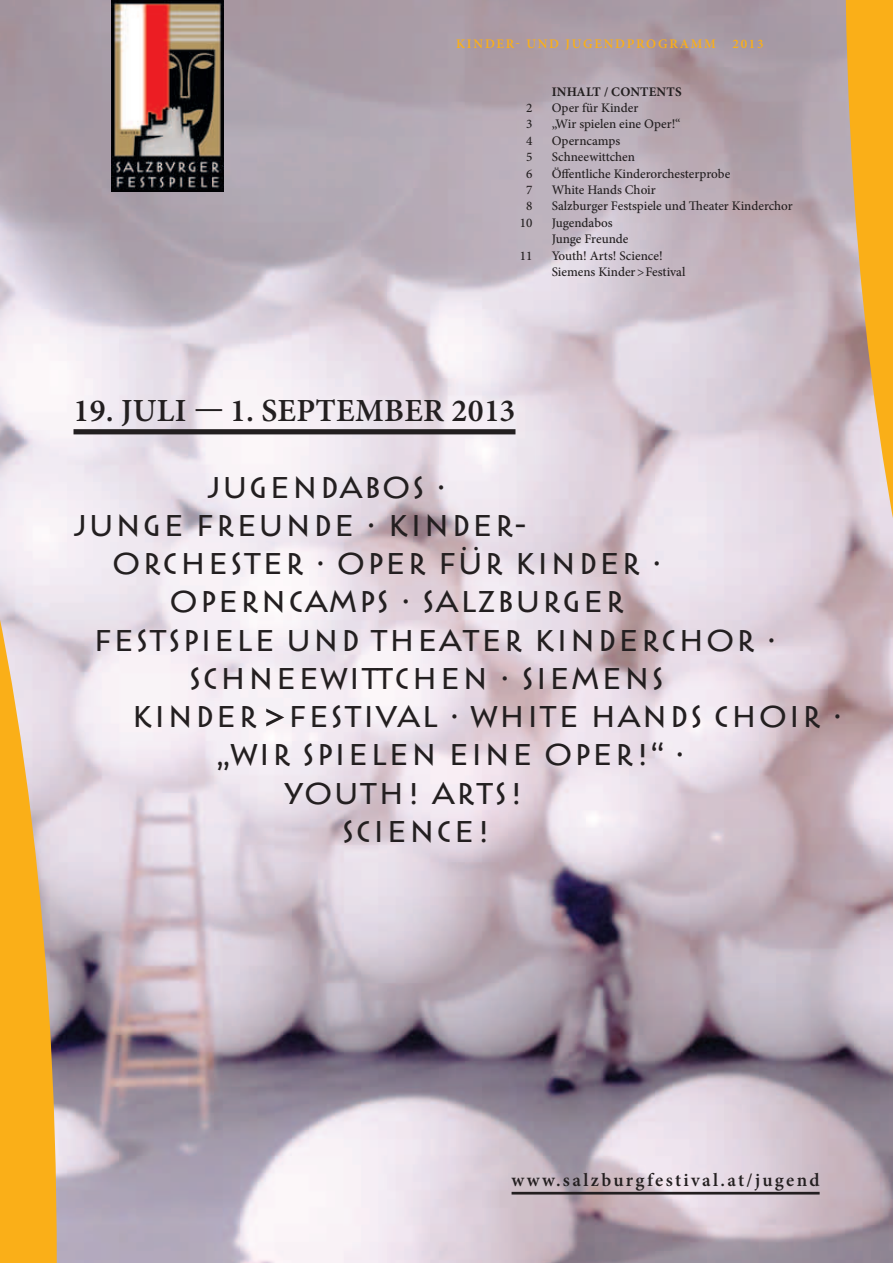
<style>
.page{position:relative;width:893px;height:1263px;background:#fff}
.page>*{position:absolute;margin:0;border:0;box-sizing:border-box;transform-origin:0 0}
.t1{font:32.25px/38.2px "SF";color:#231f20}
.t2{font:600 32.25px "Minion Pro";letter-spacing:.01em;color:#231f20}
.t3{font:600 18.75px "Minion Pro";letter-spacing:.125em;color:#231f20}
.t4{font:500 13.2px/16.4px "Minion Pro";color:#231f20}
.t5{font:600 13.2px "Minion Pro";letter-spacing:.135em;color:#faaf18}
.t6{font:700 13.2px "Minion Pro";letter-spacing:.01em;color:#231f20}
</style>
<div class="page">
<img style="left:0;top:0;width:893px;height:1263px">
<svg style="left:845px;top:0;width:48px;height:1167px;background:#d1b18e"></svg>
<svg style="left:0;top:25px;width:57px;height:1238px;background:#e2c192"></svg>
<div style="left:74px;top:429px;width:441px;height:5px;background:#231f20"></div>
<img style="left:112px;top:0;width:112px;height:191px">
<hr style="left:512px;top:1192px;width:308px;height:2px;background:#231f20">
<svg style="left:266px;top:708px;width:18px;height:18px"></svg>
<p class="t5" style="left:456px;top:34px;width:261px">KINDER- UND JUGENDPROGRAMM</p>
<p class="t5" style="left:732px;top:34px;width:33px">2013</p>
<p class="t6" style="left:552px;top:82px;width:131px">Inhalt / CONTENTS</p>
<p class="t4" style="left:552px;top:100px;width:243px">Oper für Kinder<br>„Wir spielen eine Oper!“<br>Operncamps<br>Schneewittchen<br>Öffentliche Kinderorchesterprobe<br>White Hands Choir<br>Salzburger Festspiele und Theater Kinderchor<br>Jugendabos<br>Junge Freunde<br>Youth! Arts! Science!<br>Siemens Kinder&gt;Festival</p>
<p class="t4" style="left:520px;top:100px;width:14px;text-align:center">2<br>3<br>4<br>5<br>6<br>7<br>8<br>10</p>
<p class="t4" style="left:520px;top:247px;width:14px">11</p>
<h1 class="t2" style="left:74px;top:388px;width:443px">19. JULI — 1. SEPTEMBER 2013</h1>
<h1 class="t1" style="left:207px;top:468px;width:242px">JUGENDABOS ·</h1>
<h1 class="t1" style="left:73px;top:506px;width:455px">JUNGE FREUNDE · KINDER-</h1>
<h1 class="t1" style="left:112px;top:544px;width:553px">ORCHESTER · OPER FÜR KINDER ·</h1>
<h1 class="t1" style="left:73px;top:582px;width:22px">O</h1>
<h1 class="t1" style="left:92px;top:582px;width:687px;text-indent:106px">PERNCAMPS · SALZBURGER<br>FESTSPIELE UND THEATER KINDERCHOR ·</h1>
<h1 class="t1" style="left:73px;top:659px;width:19px">S</h1>
<h1 class="t1" style="left:202px;top:659px;width:464px">CHNEEWITTCHEN · SIEMENS</h1>
<h1 class="t1" style="left:131px;top:697px;width:714px">KINDER FESTIVAL · WHITE HANDS C HOIR ·</h1>
<h1 class="t1" style="left:217px;top:735px;width:470px">„WIR SPIELEN EINE OPER!“ ·</h1>
<h1 class="t1" style="left:284px;top:774px;width:242px">YOUTH! ARTS!</h1>
<h1 class="t1" style="left:73px;top:812px;width:20px">S</h1>
<h1 class="t1" style="left:355px;top:812px;width:138px">CIENCE!</h1>
<h2 class="t3" style="left:512px;top:1167px;width:310px">WWW.SALZBURGFESTIVAL.AT/JUGEND</h2>
</div>
